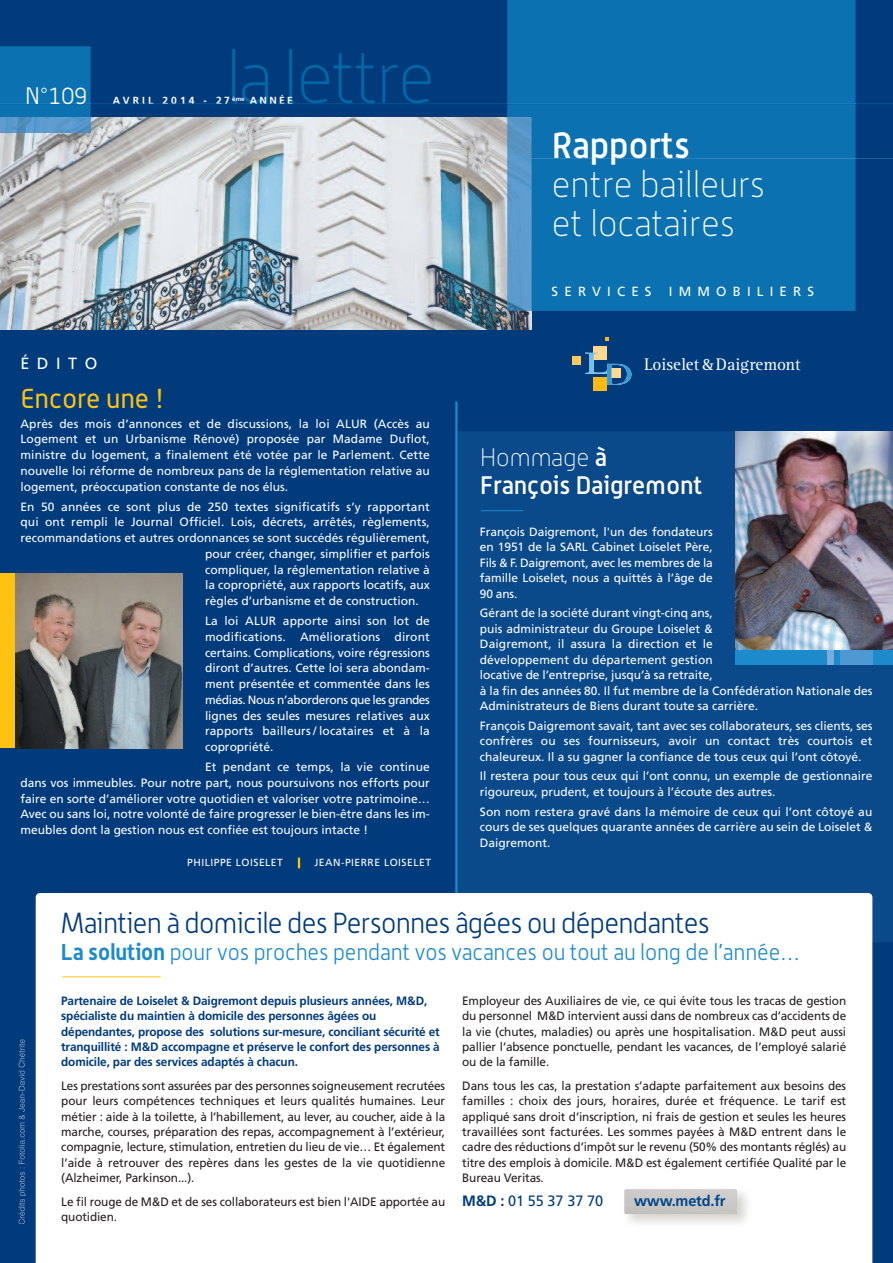
<style>
.page{position:relative;width:893px;height:1263px;background:#fff}
.page>*{position:absolute;margin:0;border:0;box-sizing:border-box;transform-origin:0 0}
.t1{font:100 36px/39px "Alwyn";color:#fff}
.t2{font:500 36px "Alwyn";color:#fff}
.t3{font:300 28.5px "Alwyn";letter-spacing:-.025em;color:#013b7c}
.t4{font:27px "Alwyn";color:#fec210}
.t5{font:500 24.9px/28.2px "Alwyn";color:#fff}
.t6{font:300 23.55px "Alwyn";color:#fff}
.t7{font:300 22.5px "Alwyn";letter-spacing:-.005em;color:#1d8acb}
.t8{font:17.4px "Rotis Serif";letter-spacing:.005em;color:#fff}
.t9{font:16.2px "Frutiger";letter-spacing:.465em;color:#fff}
.t10{font:15px "Frutiger";letter-spacing:-.01em;color:#013b7c}
.t11{font:700 15px "Frutiger";letter-spacing:-.01em;color:#014588}
.t12{font:13.35px "Frutiger";letter-spacing:.465em;color:#fff}
.t13{font:12.15px/15.3px "Frutiger";letter-spacing:-.01em;color:#231f20;text-align:justify}
.t14{font:700 12.15px/15.3px "Frutiger";letter-spacing:-.01em;color:#013b7c}
.t15{font:12px/15.8px "Frutiger";color:#fff;text-align:justify}
.t16{font:10.35px "Frutiger";letter-spacing:.05em;color:#fff}
.t17{font:700 10.35px "Frutiger";letter-spacing:.275em;color:#fff}
.s1{font-family:"Swift EF"}
.s2{font-weight:100}
.s3{font-weight:700}
</style>
<div class="page">
<div style="left:0;top:406px;width:893px;height:857px;background:#013b7c"></div>
<div style="left:0;top:0;width:893px;height:431px;background:#013b7c"></div>
<img style="left:0;top:117px;width:531px;height:212px">
<div style="left:507px;top:0;width:348px;height:311px;background:#0c71b1"></div>
<img style="left:507px;top:117px;width:24px;height:194px">
<div style="left:457px;top:431px;width:436px;height:511px;background:#0b4a8a"></div>
<div style="left:0;top:46px;width:91px;height:71px;background:#0c71b1"></div>
<img style="left:0;top:117px;width:91px;height:15px">
<div style="left:594px;top:346px;width:13px;height:14px;background:#fed88f"></div>
<div style="left:594px;top:378px;width:13px;height:13px;background:#fcb814"></div>
<div style="left:572px;top:356px;width:9px;height:9px;background:#fec85a"></div>
<svg style="left:605px;top:337px;width:4px;height:4px"></svg>
<svg style="left:585px;top:353px;width:46px;height:32px"></svg>
<hr style="left:855px;top:103px;width:38px;height:1px;background:#115b9c">
<hr style="left:91px;top:103px;width:416px;height:1px;background:#115b9c">
<hr style="left:507px;top:103px;width:348px;height:1px;background:#167cbd">
<hr style="left:0;top:103px;width:91px;height:1px;background:#167cbd">
<hr style="left:113px;top:103px;width:94px;height:1px;background:#9ebfe4">
<svg style="left:217px;top:49px;width:214px;height:55px"></svg>
<hr style="left:250px;top:103px;width:42px;height:1px;background:#9ebfe4">
<hr style="left:855px;top:158px;width:38px;height:1px;background:#1a609e">
<hr style="left:531px;top:158px;width:324px;height:1px;background:#3382c0">
<svg style="left:507px;top:158px;width:24px;height:1px"></svg>
<svg style="left:298px;top:857px;width:2px;height:11px"></svg>
<div style="left:0;top:574px;width:23px;height:174px;background:#fec210"></div>
<div style="left:735px;top:650px;width:158px;height:15px;background:#1d8acb"></div>
<div style="left:840px;top:650px;width:32px;height:15px;background:#4f99d2"></div>
<div style="left:827px;top:650px;width:6px;height:15px;background:#79abdb"></div>
<img style="left:15px;top:574px;width:168px;height:174px">
<img style="left:735px;top:431px;width:158px;height:218px">
<hr style="left:455px;top:401px;width:2px;height:514px;background:#1d8acb">
<div style="left:36px;top:893px;width:836px;height:370px;background:#fff"></div>
<hr style="left:62px;top:976px;width:99px;height:1px;background:#fec210">
<hr style="left:481px;top:510px;width:42px;height:1px;background:#1d8acb">
<svg style="left:19px;top:1188px;width:7px;height:36px"></svg>
<img style="left:618px;top:1182px;width:138px;height:51px">
<div style="left:624px;top:1189px;width:113px;height:25px;background:#c9c8c6"></div>
<h3 class="t6" style="left:25px;top:86px;width:64px">N°109</h3>
<p class="t17" style="left:113px;top:96px;width:181px">AVRIL 2014 - 27<sup>ème</sup> ANNÉE</p>
<h3 class="t9" style="left:20px;top:357px;width:79px">ÉDITO</h3>
<h3 class="t4" style="left:20px;top:387px;width:145px">Encore une !</h3>
<p class="t15" style="left:20px;top:416px;width:411px">Après des mois d’annonces et de discussions, la loi ALUR (Accès au Logement et un Urbanisme Rénové) proposée par Madame Duflot, ministre du logement, a finalement été votée par le Parlement. Cette nouvelle loi réforme de nombreux pans de la réglementation relative au logement, préoccupation constante de nos élus.</p>
<p class="t15" style="left:20px;top:499px;width:411px">En 50 années ce sont plus de 250 textes significatifs s’y rapportant</p>
<p class="t15" style="left:20px;top:515px;width:411px">qui ont rempli le Journal Officiel. Lois, décrets, arrêtés, règlements,</p>
<p class="t15" style="left:20px;top:531px;width:411px">recommandations et autres ordonnances se sont succédés régulièrement,</p>
<p class="t15" style="left:205px;top:547px;width:226px">pour créer, changer, simplifier et parfois</p>
<p class="t15" style="left:205px;top:562px;width:226px">compliquer, la réglementation relative à</p>
<p class="t15" style="left:205px;top:578px;width:226px">la copropriété, aux rapports locatifs, aux</p>
<p class="t15" style="left:205px;top:594px;width:215px">règles d’urbanisme et de construction.</p>
<p class="t15" style="left:205px;top:614px;width:226px">La loi ALUR apporte ainsi son lot de modifications. Améliorations diront certains. Complications, voire régressions diront d’autres. Cette loi sera abondam&shy;ment présentée et commentée dans les médias. Nous n’aborderons que les grandes lignes des seules mesures relatives aux rapports bailleurs / locataires et à la copropriété.</p>
<p class="t15" style="left:20px;top:760px;width:411px;text-indent:185px">Et pendant ce temps, la vie continue dans vos immeubles. Pour notre part, nous poursuivons nos efforts pour faire en sorte d’améliorer votre quotidien et valoriser votre patrimoine… Avec ou sans loi, notre volonté de faire progresser le bien-être dans les im&shy;meubles dont la gestion nous est confiée est toujours intacte !</p>
<p class="t16" style="left:187px;top:858px;width:97px">PHILIPPE LOISELET</p>
<p class="t16" style="left:314px;top:858px;width:118px">JEAN-PIERRE LOISELET</p>
<h1 class="t2" style="left:552px;top:131px;width:140px">Rapports</h1>
<h1 class="t1" style="left:552px;top:167px;width:215px">entre bailleurs et locataires</h1>
<p class="t12" style="left:552px;top:286px;width:101px">SERVICES</p>
<p class="t12" style="left:669px;top:286px;width:147px">IMMOBILIERS</p>
<h3 class="t8" style="left:644px;top:359px;width:158px">Loiselet <span class="s1">&amp;</span>Daigremont</h3>
<h3 class="t5" style="left:480px;top:445px;width:224px"><span class="s2">Hommage</span> à<br>François Daigremont</h3>
<p class="t15" style="left:480px;top:525px;width:234px">François Daigremont, l'un des fondateurs en 1951 de la SARL Cabinet Loiselet Père, Fils &amp; F. Daigremont, avec les membres de la famille Loiselet, nous a quittés à l’âge de 90 ans.</p>
<p class="t15" style="left:480px;top:606px;width:394px;text-align:left">Gérant de la société durant vingt-cinq ans,<br>puis administrateur du Groupe Loiselet &amp;<br>Daigremont, il assura la direction et le<br>développement du département gestion<br>locative de l’entreprise, jusqu’à sa retraite,<br>à la fin des années 80. Il fut membre de la Confédération Nationale des Administrateurs de Biens durant toute sa carrière.</p>
<p class="t15" style="left:480px;top:719px;width:394px">François Daigremont savait, tant avec ses collaborateurs, ses clients, ses confrères ou ses fournisseurs, avoir un contact très courtois et chaleureux. Il a su gagner la confiance de tous ceux qui l’ont côtoyé.</p>
<p class="t15" style="left:480px;top:769px;width:394px">Il restera pour tous ceux qui l’ont connu, un exemple de gestionnaire rigoureux, prudent, et toujours à l’écoute des autres.</p>
<p class="t15" style="left:480px;top:805px;width:394px">Son nom restera gravé dans la mémoire de ceux qui l’ont côtoyé au cours de ses quelques quarante années de carrière au sein de Loiselet &amp; Daigremont.</p>
<h2 class="t3" style="left:61px;top:912px;width:651px">Maintien à domicile des Personnes âgées ou dépendantes</h2>
<h3 class="t7" style="left:61px;top:943px;width:741px"><span class="s3">La solution</span> pour vos proches pendant vos vacances ou tout au long de l’année…</h3>
<p class="t14" style="left:61px;top:994px;width:380px">Partenaire de Loiselet &amp; Daigremont depuis plusieurs années, M&amp;D, spécialiste du maintien à domicile des personnes âgées ou dépendantes, propose des solutions sur-mesure, conciliant sécurité et tranquillité : M&amp;D accompagne et préserve le confort des personnes à domicile, par des services adaptés à chacun.</p>
<p class="t13" style="left:61px;top:1079px;width:386px">Les prestations sont assurées par des personnes soigneusement recrutées pour leurs compétences techniques et leurs qualités humaines. Leur métier : aide à la toilette, à l’habillement, au lever, au coucher, aide à la marche, courses, préparation des repas, accompagnement à l’extérieur, compagnie, lecture, stimulation, entretien du lieu de vie… Et également l’aide à retrouver des repères dans les gestes de la vie quotidienne (Alzheimer, Parkinson...).</p>
<p class="t13" style="left:61px;top:1195px;width:385px">Le fil rouge de M&amp;D et de ses collaborateurs est bien l'AIDE apportée au quotidien.</p>
<p class="t13" style="left:462px;top:994px;width:385px">Employeur des Auxiliaires de vie, ce qui évite tous les tracas de gestion du personnel M&amp;D intervient aussi dans de nombreux cas d’accidents de la vie (chutes, maladies) ou après une hospitalisation. M&amp;D peut aussi pallier l’absence ponctuelle, pendant les vacances, de l’employé salarié ou de la famille.</p>
<p class="t13" style="left:462px;top:1079px;width:385px">Dans tous les cas, la prestation s’adapte parfaitement aux besoins des familles : choix des jours, horaires, durée et fréquence. Le tarif est appliqué sans droit d’inscription, ni frais de gestion et seules les heures travaillées sont facturées. Les sommes payées à M&amp;D entrent dans le cadre des réductions d’impôt sur le revenu (50% des montants réglés) au titre des emplois à domicile. M&amp;D est également certifiée Qualité par le Bureau Veritas.</p>
<p class="t10" style="left:462px;top:1194px;width:142px"><span class="s3">M&amp;D :</span> 01 55 37 37 70</p>
<p class="t11" style="left:634px;top:1194px;width:93px">www.metd.fr</p>
</div>
